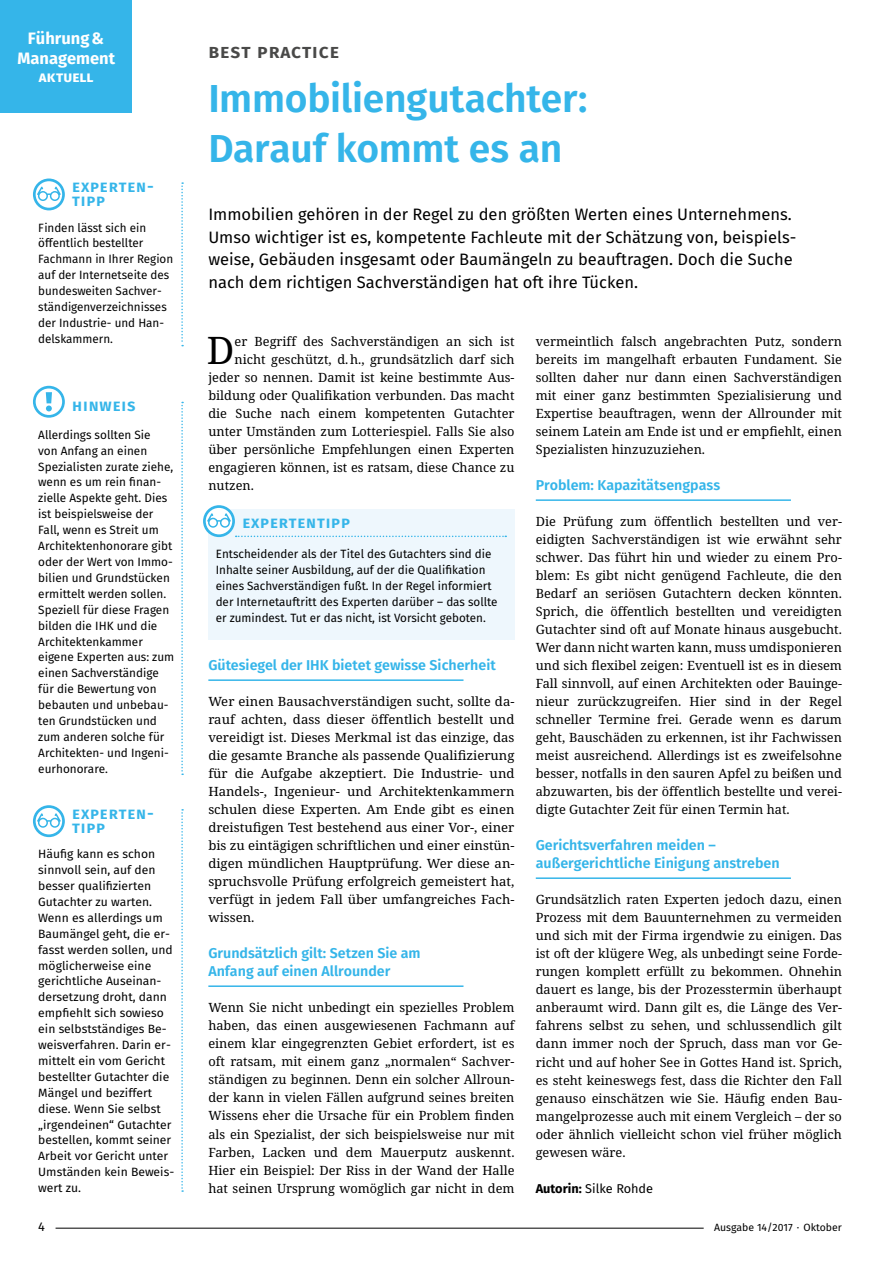
<style>
.page{position:relative;width:893px;height:1263px;background:#fff}
.page>*{position:absolute;margin:0;border:0;box-sizing:border-box;transform-origin:0 0}
.t1{font:600 39px/49.5px "Fira Sans";letter-spacing:-.01em;color:#35b5e9}
.t2{font:37.95px "Noto Serif";color:#000}
.t3{font:600 19.5px "Fira Sans";letter-spacing:.05em;color:#494948}
.t4{font:16.5px/22.5px "Fira Sans";color:#000}
.t5{font:600 16.5px/14.4px "Fira Sans";letter-spacing:.05em;color:#35b5e9}
.t6{font:700 16.5px/19.5px "Fira Sans";color:#fff;text-align:center}
.t7{font:700 15px "Fira Sans";letter-spacing:.01em;color:#fff}
.t8{font:600 14.25px/18px "Fira Sans";color:#35b5e9}
.t9{font:12.75px/18px "Noto Serif";color:#000;text-align:justify}
.t10{font:12.75px "Fira Sans";color:#000}
.t11{font:12px/15.9px "Fira Sans";color:#000}
.t12{font:10.5px "Fira Sans";color:#000}
.s1{font-weight:700}
</style>
<div class="page">
<hr style="left:56px;top:1228px;width:648px;height:1px;background:#000">
<div style="left:0;top:0;width:132px;height:112px;background:#35b5e9"></div>
<hr style="left:208px;top:679px;width:255px;height:2px;background:#35b5e9">
<hr style="left:208px;top:985px;width:255px;height:2px;background:#35b5e9">
<hr style="left:536px;top:499px;width:255px;height:2px;background:#35b5e9">
<hr style="left:536px;top:877px;width:255px;height:2px;background:#35b5e9">
<svg style="left:181px;top:809px;width:2px;height:383px"></svg>
<svg style="left:33px;top:805px;width:32px;height:32px"></svg>
<svg style="left:181px;top:182px;width:2px;height:164px"></svg>
<svg style="left:33px;top:178px;width:32px;height:32px"></svg>
<svg style="left:181px;top:402px;width:2px;height:373px"></svg>
<svg style="left:33px;top:386px;width:32px;height:32px"></svg>
<div style="left:208px;top:509px;width:306px;height:131px;background:#eef7fd"></div>
<svg style="left:203px;top:505px;width:303px;height:32px"></svg>
<p class="t6" style="left:17px;top:29px;width:99px">Führung&amp;<br>Management</p>
<p class="t7" style="left:39px;top:67px;width:56px">aktuell</p>
<p class="t5" style="left:72px;top:179px;width:83px">Experten-<br>Tipp</p>
<p class="t11" style="left:38px;top:219px;width:136px">Finden lässt sich ein öffentlich bestellter<br>Fachmann in Ihrer Region auf der Internetseite des bundesweiten Sachver&shy;ständigenverzeichnisses der Industrie- und Han&shy;delskammern.</p>
<p class="t5" style="left:72px;top:398px;width:65px">Hi nweis</p>
<p class="t11" style="left:38px;top:427px;width:138px">Allerdings sollten Sie<br>von Anfang an einen<br>Spezialisten zurate ziehe, wenn es um rein finan&shy;zielle Aspekte geht. Dies ist beispielsweise der<br>Fall, wenn es Streit um<br>Architektenhonorare gibt oder der Wert von Immo&shy;bilien und Grundstücken ermittelt werden sollen.<br>Speziell für diese Fragen bilden die IHK und die<br>Architektenkammer eigene Experten aus: zum einen Sachverständige für die Bewertung von bebauten und unbebau&shy;ten Grundstücken und zum anderen solche für<br>Architekten- und Ingeni&shy;eurhonorare.</p>
<p class="t5" style="left:72px;top:805px;width:83px">Experten-<br>Tipp</p>
<p class="t11" style="left:38px;top:846px;width:137px">Häufig kann es schon sinnvoll sein, auf den besser qualifizierten<br>Gutachter zu warten.<br>Wenn es allerdings um<br>Baumängel geht, die er&shy;fasst werden sollen, und möglicherweise eine gerichtliche Auseinan&shy;dersetzung droht, dann empfiehlt sich sowieso ein selbstständiges Be&shy;weisverfahren. Darin er&shy;mittelt ein vom Gericht bestellter Gutachter die<br>Mängel und beziffert diese. Wenn Sie selbst „irgendeinen“ Gutachter bestellen, kommt seiner<br>Arbeit vor Gericht unter<br>Umständen kein Beweis&shy;wert zu.</p>
<h3 class="t3" style="left:208px;top:38px;width:132px">Best Practice</h3>
<h1 class="t1" style="left:208px;top:74px;width:380px">Immobiliengutachter:<br>Darauf kommt es an</h1>
<p class="t4" style="left:208px;top:203px;width:589px">Immobilien gehören in der Regel zu den größten Werten eines Unternehmens.<br>Umso wichtiger ist es, kompetente Fachleute mit der Schätzung von, beispiels&shy;weise, Gebäuden insgesamt oder Baumängeln zu beauftragen. Doch die Suche nach dem richtigen Sachverständigen hat oft ihre Tücken.</p>
<h2 class="t2" style="left:207px;top:325px;width:29px">D</h2>
<p class="t9" style="left:235px;top:332px;width:281px">er Begriff des Sachverständigen an sich ist</p>
<p class="t9" style="left:235px;top:350px;width:281px">nicht geschützt, d.h., grundsätzlich darf sich</p>
<p class="t9" style="left:208px;top:368px;width:308px">jeder so nennen. Damit ist keine bestimmte Aus-</p>
<p class="t9" style="left:208px;top:386px;width:308px">bildung oder Qualifikation verbunden. Das macht</p>
<p class="t9" style="left:208px;top:404px;width:308px">die Suche nach einem kompetenten Gutachter</p>
<p class="t9" style="left:208px;top:422px;width:308px">unter Umständen zum Lotteriespiel. Falls Sie also</p>
<p class="t9" style="left:208px;top:440px;width:308px">über persönliche Empfehlungen einen Experten</p>
<p class="t9" style="left:208px;top:458px;width:308px">engagieren können, ist es ratsam, diese Chance zu</p>
<p class="t9" style="left:208px;top:476px;width:47px">nutzen.</p>
<p class="t5" style="left:242px;top:515px;width:109px">ExpertenTi pp</p>
<p class="t11" style="left:216px;top:546px;width:283px">Entscheidender als der Titel des Gutachters sind die Inhalte seiner Ausbildung, auf der die Qualifikation eines Sachverständigen fußt. In der Regel informiert der Internetauftritt des Experten darüber – das sollte er zumindest. Tut er das nicht, ist Vorsicht geboten.</p>
<p class="t8" style="left:208px;top:656px;width:289px">Gütesiegel der IHK bietet gewisse Sicherheit</p>
<p class="t9" style="left:208px;top:692px;width:308px">Wer einen Bausachverständigen sucht, sollte da&shy;rauf achten, dass dieser öffentlich bestellt und vereidigt ist. Dieses Merkmal ist das einzige, das die gesamte Branche als passende Qualifizierung für die Aufgabe akzeptiert. Die Industrie- und Handels-, Ingenieur- und Architektenkammern schulen diese Experten. Am Ende gibt es einen dreistufigen Test bestehend aus einer Vor-, einer bis zu eintägigen schriftlichen und einer einstün&shy;digen mündlichen Hauptprüfung. Wer diese an&shy;spruchsvolle Prüfung erfolgreich gemeistert hat, verfügt in jedem Fall über umfangreiches Fach&shy;wissen.</p>
<p class="t8" style="left:208px;top:944px;width:214px">Grundsätzlich gilt: Setzen Sie am<br>Anfang auf einen Allrounder</p>
<p class="t9" style="left:208px;top:998px;width:308px">Wenn Sie nicht unbedingt ein spezielles Problem haben, das einen ausgewiesenen Fachmann auf einem klar eingegrenzten Gebiet erfordert, ist es oft ratsam, mit einem ganz „normalen“ Sachver&shy;ständigen zu beginnen. Denn ein solcher Allroun&shy;der kann in vielen Fällen aufgrund seines breiten Wissens eher die Ursache für ein Problem finden als ein Spezialist, der sich beispielsweise nur mit Farben, Lacken und dem Mauerputz auskennt.<br>Hier ein Beispiel: Der Riss in der Wand der Halle hat seinen Ursprung womöglich gar nicht in dem</p>
<p class="t9" style="left:536px;top:332px;width:308px">vermeintlich falsch angebrachten Putz, sondern bereits im mangelhaft erbauten Fundament. Sie sollten daher nur dann einen Sachverständigen mit einer ganz bestimmten Spezialisierung und Expertise beauftragen, wenn der Allrounder mit seinem Latein am Ende ist und er empfiehlt, einen Spezialisten hinzuzuziehen.</p>
<p class="t8" style="left:536px;top:476px;width:186px">Problem: Kapazitätsengpass</p>
<p class="t9" style="left:536px;top:512px;width:308px">Die Prüfung zum öffentlich bestellten und ver&shy;eidigten Sachverständigen ist wie erwähnt sehr schwer. Das führt hin und wieder zu einem Pro&shy;blem: Es gibt nicht genügend Fachleute, die den Bedarf an seriösen Gutachtern decken könnten.<br>Sprich, die öffentlich bestellten und vereidigten Gutachter sind oft auf Monate hinaus ausgebucht.<br>Wer dann nicht warten kann, muss umdisponieren und sich flexibel zeigen: Eventuell ist es in diesem Fall sinnvoll, auf einen Architekten oder Bauinge&shy;nieur zurückzugreifen. Hier sind in der Regel schneller Termine frei. Gerade wenn es darum geht, Bauschäden zu erkennen, ist ihr Fachwissen meist ausreichend. Allerdings ist es zweifelsohne besser, notfalls in den sauren Apfel zu beißen und abzuwarten, bis der öffentlich bestellte und verei&shy;digte Gutachter Zeit für einen Termin hat.</p>
<p class="t8" style="left:536px;top:836px;width:245px">Gerichtsverfahren meiden – außergerichtliche Einigung anstreben</p>
<p class="t9" style="left:536px;top:890px;width:308px">Grundsätzlich raten Experten jedoch dazu, einen Prozess mit dem Bauunternehmen zu vermeiden und sich mit der Firma irgendwie zu einigen. Das ist oft der klügere Weg, als unbedingt seine Forde&shy;rungen komplett erfüllt zu bekommen. Ohnehin dauert es lange, bis der Prozesstermin überhaupt anberaumt wird. Dann gilt es, die Länge des Ver&shy;fahrens selbst zu sehen, und schlussendlich gilt dann immer noch der Spruch, dass man vor Ge&shy;richt und auf hoher See in Gottes Hand ist. Sprich, es steht keineswegs fest, dass die Richter den Fall genauso einschätzen wie Sie. Häufig enden Bau&shy;mangelprozesse auch mit einem Vergleich – der so oder ähnlich vielleicht schon viel früher möglich gewesen wäre.</p>
<p class="t10" style="left:536px;top:1179px;width:119px"><span class="s1">Autorin:</span> Silke Rohde</p>
<p class="t10" style="left:38px;top:1217px;width:8px">4</p>
<p class="t12" style="left:714px;top:1220px;width:129px">Ausgabe 14/2017 · Oktober</p>
</div>
